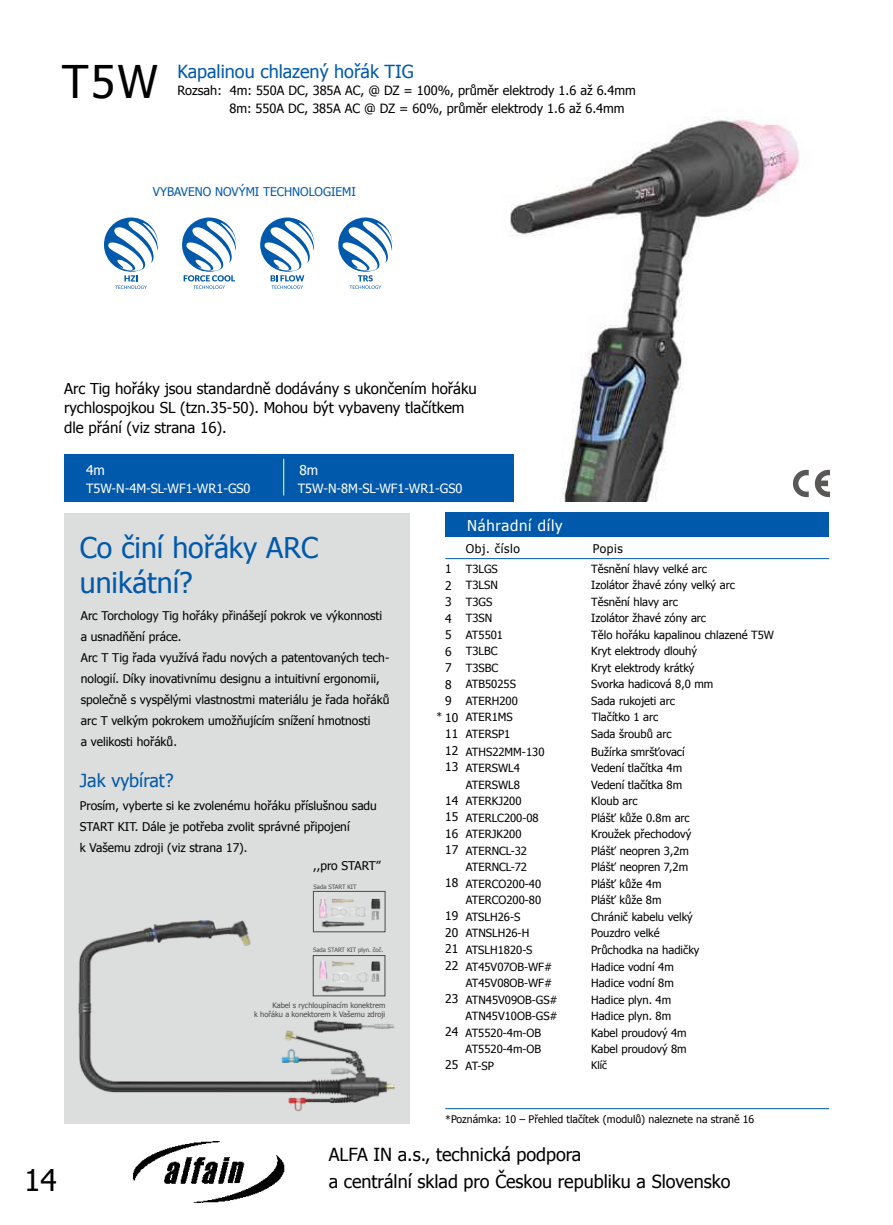
<style>
.page{position:relative;width:893px;height:1225px;background:#fff}
.page>*{position:absolute;margin:0;border:0;box-sizing:border-box;transform-origin:0 0}
.t1{font:45px "Tahoma";color:#000}
.t2{font:30px "Tahoma";color:#000}
.t3{font:28.5px/34.5px "Tahoma";color:#0059aa}
.t4{font:18px/27px "Tahoma";color:#000}
.t5{font:18px "Tahoma";color:#0059aa}
.t6{font:15px/19.5px "Tahoma";color:#000}
.t7{font:15px "Tahoma";letter-spacing:.05em;color:#fff}
.t8{font:13.5px "Tahoma";color:#fff}
.t9{font:12.75px/18.6px "Tahoma";color:#000}
.t10{font:12.75px "Tahoma";color:#fff}
.t11{font:12px/16.5px "Tahoma";color:#000}
.t12{font:12px "Tahoma";color:#0059aa}
.t13{font:11.25px "Tahoma";color:#000}
.t14{font:10.5px "Tahoma";color:#000}
.t15{font:7.5px/9px "Tahoma";color:#4d4949;text-align:right}
.t16{font:6px "Tahoma";color:#4d4949}
</style>
<div class="page">
<img style="left:133px;top:1141px;width:152px;height:61px">
<img style="left:510px;top:118px;width:290px;height:383px">
<div style="left:64px;top:513px;width:345px;height:610px;background:#dcdddd"></div>
<div style="left:64px;top:454px;width:450px;height:47px;background:#0059aa"></div>
<svg style="left:793px;top:469px;width:36px;height:29px"></svg>
<hr style="left:283px;top:459px;width:1px;height:36px;background:#fff">
<div style="left:445px;top:513px;width:384px;height:24px;background:#0059aa"></div>
<hr style="left:445px;top:558px;width:384px;height:1px;background:#0059aa">
<hr style="left:445px;top:1108px;width:384px;height:1px;background:#0059aa">
<svg style="left:182px;top:217px;width:54px;height:72px"></svg>
<svg style="left:260px;top:217px;width:54px;height:72px"></svg>
<svg style="left:338px;top:217px;width:54px;height:72px"></svg>
<svg style="left:104px;top:217px;width:54px;height:72px"></svg>
<img style="left:78px;top:890px;width:317px;height:222px">
<img style="left:315px;top:893px;width:68px;height:37px">
<div style="left:313px;top:891px;width:72px;height:41px;border:1px solid #4d4949"></div>
<img style="left:315px;top:957px;width:68px;height:37px">
<div style="left:313px;top:955px;width:72px;height:41px;border:1px solid #4d4949"></div>
<h1 class="t1" style="left:62px;top:51px;width:97px">T5W</h1>
<h3 class="t5" style="left:178px;top:60px;width:238px">Kapalinou chlazený hořák TIG</h3>
<p class="t9" style="left:229px;top:80px;width:408px;text-indent:-52px">Rozsah: 4m: 550A DC, 385A AC, @ DZ = 100%, průměr elektrody 1.6 až 6.4mm<br>8m: 550A DC, 385A AC @ DZ = 60%, průměr elektrody 1.6 až 6.4mm</p>
<p class="t12" style="left:153px;top:184px;width:30px">VYBAVENO</p>
<p class="t12" style="left:215px;top:184px;width:9px">NOV</p>
<p class="t12" style="left:239px;top:184px;width:40px">ÝMI TECHNOLOGIE</p>
<p class="t12" style="left:342px;top:184px;width:14px">MI</p>
<h3 class="t6" style="left:64px;top:378px;width:414px">Arc Tig hořáky jsou standardně dodávány s ukončením hořáku rychlospojkou SL (tzn.35-50). Mohou být vybaveny tlačítkem dle přání (viz strana 16).</h3>
<p class="t8" style="left:86px;top:461px;width:20px">4m</p>
<p class="t8" style="left:299px;top:461px;width:20px">8m</p>
<p class="t10" style="left:86px;top:480px;width:166px">T5W-N-4M-SL-WF1-WR1-GS0</p>
<p class="t10" style="left:298px;top:480px;width:166px">T5W-N-8M-SL-WF1-WR1-GS0</p>
<h2 class="t2" style="left:24px;top:1159px;width:34px">14</h2>
<h3 class="t3" style="left:80px;top:529px;width:205px">Co činí hořáky ARC unikátní?</h3>
<p class="t11" style="left:81px;top:604px;width:310px;line-height:21px">Arc Torchology Tig hořáky přinášejí pokrok ve výkonnosti a usnadňění práce.<br>Arc T Tig řada využívá řadu nových a patentovaných tech&shy;nologií. Díky inovativnímu designu a intuitivní ergonomii, společně s vyspělými vlastnostmi materiálu je řada hořáků arc T velkým pokrokem umožňujícím snížení hmotnosti<br>a velikosti hořáků.</p>
<h3 class="t5" style="left:80px;top:768px;width:95px">Jak vybírat?</h3>
<p class="t11" style="left:80px;top:795px;width:299px;line-height:21px">Prosím, vyberte si ke zvolenému hořáku příslušnou sadu<br>START KIT. Dále je potřeba zvolit správné připojení<br>k Vašemu zdroji (viz strana 17).</p>
<p class="t16" style="left:314px;top:882px;width:45px">Sada START KIT</p>
<p class="t11" style="left:313px;top:857px;width:69px">,,pro START”</p>
<p class="t16" style="left:313px;top:946px;width:72px">Sada START KIT plyn. čoč.</p>
<p class="t15" style="left:254px;top:1000px;width:133px">Kabel s rychloupínacím konektrem<br>k hořáku a konektorem k Vašemu zdroji</p>
<h3 class="t7" style="left:467px;top:516px;width:97px">Náhradní díly</h3>
<p class="t11" style="left:466px;top:539px;width:56px">Obj. číslo</p>
<p class="t11" style="left:593px;top:539px;width:31px">Popis</p>
<p class="t13" style="left:466px;top:561px;width:33px">T3LGS</p>
<p class="t13" style="left:591px;top:561px;width:117px">Těsnění hlavy velké arc</p>
<p class="t13" style="left:466px;top:577px;width:29px">T3LSN</p>
<p class="t13" style="left:591px;top:577px;width:145px">Izolátor žhavé zóny velký arc</p>
<p class="t13" style="left:466px;top:594px;width:28px">T3GS</p>
<p class="t13" style="left:591px;top:594px;width:88px">Těsnění hlavy arc</p>
<p class="t13" style="left:466px;top:610px;width:24px">T3SN</p>
<p class="t13" style="left:591px;top:610px;width:116px">Izolátor žhavé zóny arc</p>
<p class="t13" style="left:466px;top:627px;width:39px">AT5501</p>
<p class="t13" style="left:591px;top:627px;width:184px">Tělo hořáku kapalinou chlazené T5W</p>
<p class="t13" style="left:466px;top:643px;width:29px">T3LBCK</p>
<p class="t13" style="left:598px;top:643px;width:101px">ryt elektrody dlouhý</p>
<p class="t13" style="left:466px;top:660px;width:29px">T3SBCK</p>
<p class="t13" style="left:598px;top:660px;width:98px">ryt elektrody krátký</p>
<p class="t13" style="left:466px;top:676px;width:52px">ATB5025S</p>
<p class="t13" style="left:591px;top:676px;width:124px">Svorka hadicová 8,0 mm</p>
<p class="t13" style="left:466px;top:693px;width:53px">ATERH 200</p>
<p class="t13" style="left:591px;top:693px;width:85px">Sada rukojeti arc</p>
<p class="t13" style="left:466px;top:709px;width:49px">ATER1MS</p>
<p class="t13" style="left:592px;top:709px;width:68px">Tlačítko 1 arc</p>
<p class="t13" style="left:466px;top:726px;width:46px">ATERSP1</p>
<p class="t13" style="left:591px;top:726px;width:82px">Sada šroubů arc</p>
<p class="t13" style="left:466px;top:744px;width:80px">ATHS22MM-130</p>
<p class="t13" style="left:591px;top:744px;width:95px">Bužírka smršťovací</p>
<p class="t13" style="left:466px;top:760px;width:56px">ATERSWL4</p>
<p class="t13" style="left:591px;top:760px;width:93px">Vedení tlačítka 4m</p>
<p class="t13" style="left:466px;top:777px;width:56px">ATERSWL8</p>
<p class="t13" style="left:591px;top:777px;width:93px">Vedení tlačítka 8m</p>
<p class="t13" style="left:466px;top:793px;width:57px">ATERKJ200</p>
<p class="t13" style="left:591px;top:793px;width:48px">Kloub arc</p>
<p class="t13" style="left:466px;top:810px;width:75px">ATERLC200-08</p>
<p class="t13" style="left:591px;top:810px;width:100px">Plášť kůže 0.8m arc</p>
<p class="t13" style="left:466px;top:827px;width:57px">ATERJK200</p>
<p class="t13" style="left:591px;top:827px;width:102px">Kroužek přechodový</p>
<p class="t13" style="left:466px;top:843px;width:27px">ATERNC</p>
<p class="t13" style="left:506px;top:843px;width:23px">L-32</p>
<p class="t13" style="left:591px;top:843px;width:99px">Plášť neopren 3,2m</p>
<p class="t13" style="left:466px;top:860px;width:27px">ATERNC</p>
<p class="t13" style="left:506px;top:860px;width:23px">L-72</p>
<p class="t13" style="left:591px;top:860px;width:99px">Plášť neopren 7,2m</p>
<p class="t13" style="left:466px;top:876px;width:27px">ATERCO</p>
<p class="t13" style="left:506px;top:876px;width:36px">200-40</p>
<p class="t13" style="left:591px;top:876px;width:72px">Plášť kůže 4m</p>
<p class="t13" style="left:466px;top:893px;width:27px">ATERCO</p>
<p class="t13" style="left:506px;top:893px;width:36px">200-80</p>
<p class="t13" style="left:591px;top:893px;width:72px">Plášť kůže 8m</p>
<p class="t13" style="left:466px;top:909px;width:56px">ATSLH26-S</p>
<p class="t13" style="left:591px;top:909px;width:103px">Chránič kabelu velký</p>
<p class="t13" style="left:466px;top:926px;width:61px">ATNSLH26-H</p>
<p class="t13" style="left:591px;top:926px;width:70px">Pouzdro velké</p>
<p class="t13" style="left:466px;top:942px;width:68px">ATSLH1820-S</p>
<p class="t13" style="left:591px;top:942px;width:110px">Průchodka na hadičky</p>
<p class="t13" style="left:466px;top:959px;width:111px">AT45V07OB-WF# H</p>
<p class="t13" style="left:599px;top:959px;width:77px">adice vodní 4m</p>
<p class="t13" style="left:466px;top:975px;width:111px">AT45V08OB-WF# H</p>
<p class="t13" style="left:599px;top:975px;width:77px">adice vodní 8m</p>
<p class="t13" style="left:466px;top:992px;width:114px">ATN45V09OB-GS# H</p>
<p class="t13" style="left:599px;top:992px;width:74px">adice plyn. 4m</p>
<p class="t13" style="left:466px;top:1008px;width:114px">ATN45V10OB-GS# H</p>
<p class="t13" style="left:599px;top:1008px;width:74px">adice plyn. 8m</p>
<p class="t13" style="left:466px;top:1025px;width:105px">AT5520-4m-OB K</p>
<p class="t13" style="left:597px;top:1025px;width:91px">abel proudový 4m</p>
<p class="t13" style="left:466px;top:1041px;width:105px">AT5520-4m-OB K</p>
<p class="t13" style="left:597px;top:1041px;width:91px">abel proudový 8m</p>
<p class="t13" style="left:466px;top:1058px;width:30px">AT-SP</p>
<p class="t14" style="left:591px;top:1058px;width:17px">Klíč</p>
<p class="t11" style="left:445px;top:560px;width:15px">1<br>2<br>3<br>4<br>5<br>6<br>7<br>8<br>9<br>10<br>11<br>12<br>13</p>
<p class="t11" style="left:445px;top:791px;width:15px;text-align:justify">14<br>15<br>16<br>17</p>
<p class="t11" style="left:445px;top:874px;width:15px">18</p>
<p class="t11" style="left:445px;top:907px;width:15px;text-align:justify">19<br>20<br>21<br>22</p>
<p class="t11" style="left:445px;top:989px;width:15px">23</p>
<p class="t11" style="left:445px;top:1022px;width:15px">24</p>
<p class="t11" style="left:445px;top:1055px;width:15px">25</p>
<p class="t14" style="left:437px;top:709px;width:7px">*</p>
<p class="t14" style="left:445px;top:1112px;width:311px">*Poznámka: 10 – Přehled tlačítek (modulů) naleznete na straně 16</p>
<h3 class="t4" style="left:329px;top:1140px;width:403px">ALFA IN a.s., technická podpora<br>a centrální sklad pro Českou republiku a Slovensko</h3>
</div>
